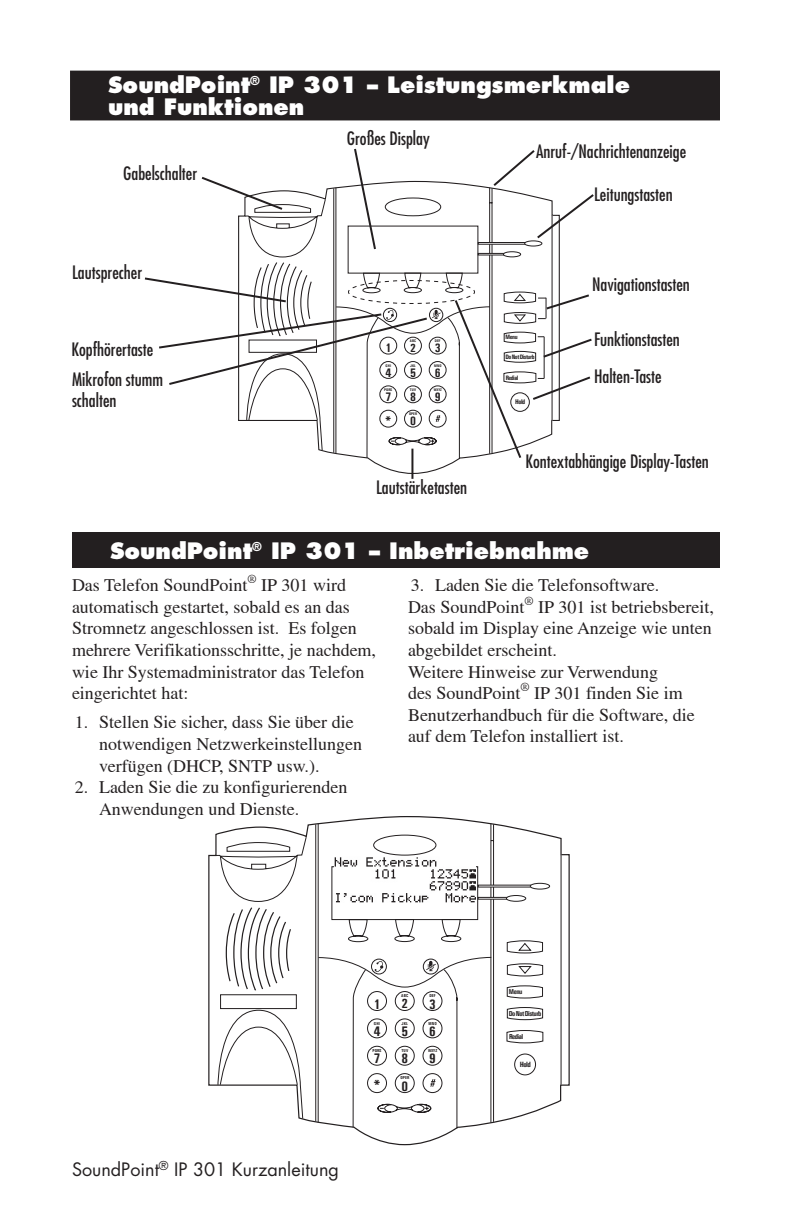
<style>
.page{position:relative;width:792px;height:1224px;background:#fff}
.page>*{position:absolute;margin:0;border:0;box-sizing:border-box;transform-origin:0 0}
.Heading1{font:800 22px/22px "Futura";color:#fff}
.Body{font:18px/21.6px "Times";color:#231f20}
.eps_labels{font:condensed 18px/21.6px "Futura";color:#231f20}
.Numlist{font:18px/21.6px "Times";color:#231f20}
.t1{font:18px "Futura";color:#231f20}
.t2{font:700 condensed 17.8px "Univers";color:#231f20}
.t3{font:700 condensed 15.8px "Univers";color:#231f20}
.t4{font:700 condensed 14px "Univers";color:#231f20}
.t5{font:700 condensed 13.4px "Univers";color:#231f20}
.t6{font:700 condensed 12.4px "Univers";color:#231f20}
.t7{font:700 condensed 12px "Univers";color:#231f20}
.t8{font:700 condensed 7.6px "Univers";color:#231f20}
.t9{font:700 condensed 7.2px "Univers";letter-spacing:-.075em;color:#231f20}
.t10{font:700 condensed 7px "Univers";color:#231f20}
.t11{font:700 condensed 6.8px "Univers";color:#231f20}
.t12{font:700 condensed 6.4px "Univers";letter-spacing:-.075em;color:#231f20}
.t13{font:700 condensed 4.2px "Univers";letter-spacing:.03em;color:#231f20}
.t14{font:700 condensed 4.2px "Univers";letter-spacing:.03em;color:#231f20;scale:.95 1}
.t15{font:700 condensed 3.8px "Univers";letter-spacing:.03em;color:#231f20}
.t16{font:700 condensed 3.8px "Univers";letter-spacing:.03em;color:#231f20;scale:.95 1}
.s1{font-size:12.4px}
.s2{font-size:14px}
</style>
<div class="page">
<svg style="left:208px;top:816px;width:362px;height:329px"></svg>
<svg style="left:215px;top:823px;width:280px;height:300px"></svg>
<svg style="left:225px;top:906px;width:67px;height:85px"></svg>
<svg style="left:348px;top:919px;width:113px;height:23px"></svg>
<svg style="left:318px;top:956px;width:174px;height:173px"></svg>
<div style="left:514px;top:1054px;width:22px;height:21px;border:1px solid #231f20;border-radius:50%"></div>
<svg style="left:506px;top:1030px;width:38px;height:14px"></svg>
<svg style="left:506px;top:940px;width:38px;height:81px"></svg>
<div style="left:478px;top:897px;width:30px;height:2px;border:1px solid #231f20"></div>
<div style="left:506px;top:896px;width:20px;height:5px;background:#fff;border-radius:50%"></div>
<div style="left:506px;top:895px;width:20px;height:7px;border:1px solid #231f20;border-radius:50%"></div>
<div style="left:530px;top:883px;width:20px;height:6px;background:#fff;border-radius:50%"></div>
<div style="left:530px;top:883px;width:20px;height:6px;border:1px solid #231f20;border-radius:50%"></div>
<hr style="left:561px;top:855px;width:1px;height:230px;background:#231f20">
<div style="left:374px;top:835px;width:62px;height:20px;background:#fff;border-radius:50%"></div>
<div style="left:373px;top:835px;width:63px;height:20px;border:1px solid #231f20;border-radius:50%"></div>
<svg style="left:238px;top:181px;width:322px;height:293px"></svg>
<svg style="left:244px;top:187px;width:249px;height:74px"></svg>
<div style="left:478px;top:242px;width:48px;height:2px;border:1px solid #231f20"></div>
<div style="left:478px;top:253px;width:26px;height:2px;border:1px solid #231f20"></div>
<div style="left:503px;top:252px;width:18px;height:5px;background:#fff;border-radius:50%"></div>
<div style="left:503px;top:251px;width:18px;height:6px;border:1px solid #231f20;border-radius:50%"></div>
<div style="left:525px;top:241px;width:17px;height:5px;background:#fff;border-radius:50%"></div>
<div style="left:524px;top:241px;width:18px;height:5px;border:1px solid #231f20;border-radius:50%"></div>
<hr style="left:552px;top:215px;width:1px;height:205px;background:#231f20">
<div style="left:385px;top:198px;width:56px;height:18px;background:#fff;border-radius:50%"></div>
<div style="left:385px;top:198px;width:56px;height:18px;border:1px solid #231f20;border-radius:50%"></div>
<div style="left:71px;top:72px;width:648px;height:47px;background:#231f20"></div>
<div style="left:70px;top:71px;width:650px;height:49px;border:2px solid #231f20"></div>
<div style="left:73px;top:533px;width:646px;height:34px;background:#231f20"></div>
<div style="left:72px;top:532px;width:648px;height:36px;border:2px solid #231f20"></div>
<svg style="left:353px;top:148px;width:24px;height:103px"></svg>
<img style="left:335px;top:857px;width:140px;height:46px">
<svg style="left:201px;top:176px;width:84px;height:35px"></svg>
<svg style="left:491px;top:150px;width:103px;height:90px"></svg>
<hr style="left:411px;top:449px;width:2px;height:30px;background:#231f20">
<svg style="left:144px;top:261px;width:448px;height:199px"></svg>
<p class="Heading1" style="left:108px;top:74px;width:524px">SoundPoint<sup>®</sup> IP 301 – Leistungsmerkmale und Funktionen</p>
<p class="eps_labels" style="left:123px;top:162px;width:76px">Gabelschalter</p>
<p class="eps_labels" style="left:72px;top:261px;width:72px">Lautsprecher</p>
<p class="eps_labels" style="left:72px;top:338px;width:83px">Kopfhörertaste</p>
<p class="eps_labels" style="left:72px;top:368px;width:93px">Mikrofon stumm schalten</p>
<p class="eps_labels" style="left:347px;top:128px;width:84px">Großes Display</p>
<p class="t15" style="left:410px;top:338px;width:8px">ABC</p>
<p class="t7" style="left:410px;top:341px;width:7px">2</p>
<p class="t15" style="left:435px;top:338px;width:7px">DEF</p>
<p class="t6" style="left:385px;top:341px;width:7px">1</p>
<p class="t6" style="left:435px;top:341px;width:7px">3</p>
<p class="t6" style="left:385px;top:365px;width:7px">4</p>
<p class="t6" style="left:435px;top:365px;width:7px">6</p>
<p class="t15" style="left:386px;top:363px;width:7px">GHI</p>
<p class="t15" style="left:410px;top:363px;width:7px">JKL</p>
<p class="t15" style="left:434px;top:363px;width:9px">MNO</p>
<p class="t15" style="left:410px;top:388px;width:8px">TUV</p>
<p class="t16" style="left:434px;top:388px;width:10px">WXYZ</p>
<p class="t15" style="left:409px;top:412px;width:9px">OPER</p>
<p class="t6" style="left:410px;top:365px;width:7px">5</p>
<p class="t15" style="left:384px;top:388px;width:10px">PQRS</p>
<p class="t6" style="left:410px;top:389px;width:7px">8</p>
<p class="t3" style="left:385px;top:412px;width:33px">* <span class="s1">0</span></p>
<p class="t6" style="left:385px;top:389px;width:7px">7</p>
<p class="t6" style="left:435px;top:389px;width:7px">9</p>
<p class="eps_labels" style="left:376px;top:477px;width:93px">Lautstärketasten</p>
<p class="eps_labels" style="left:536px;top:141px;width:152px">Anruf-/Nachrichtenanzeige</p>
<p class="eps_labels" style="left:594px;top:184px;width:80px">Leitungstasten</p>
<p class="t12" style="left:506px;top:333px;width:14px">Menu</p>
<p class="t12" style="left:506px;top:374px;width:14px">Redial</p>
<p class="t12" style="left:505px;top:353px;width:31px">Do Not Disturb</p>
<p class="t11" style="left:515px;top:398px;width:11px">Hold</p>
<p class="eps_labels" style="left:592px;top:274px;width:99px">Navigationstasten</p>
<p class="eps_labels" style="left:594px;top:329px;width:87px">Funktionstasten</p>
<p class="eps_labels" style="left:594px;top:366px;width:69px">Halten-Taste</p>
<p class="eps_labels" style="left:525px;top:450px;width:185px">Kontextabhängige Display-Tasten</p>
<p class="Heading1" style="left:110px;top:540px;width:481px">SoundPoint<sup>®</sup> IP 301 – Inbetriebnahme</p>
<p class="Body" style="left:72px;top:574px;width:306px">Das Telefon SoundPoint<sup>®</sup> IP 301 wird automatisch gestartet, sobald es an das Stromnetz angeschlossen ist. Es folgen mehrere Verifikationsschritte, je nachdem, wie Ihr Systemadministrator das Telefon eingerichtet hat:</p>
<p class="Numlist" style="left:99px;top:712px;width:265px;text-indent:-24px">1. Stellen Sie sicher, dass Sie über die notwendigen Netzwerkeinstellungen verfügen (DHCP, SNTP usw.).</p>
<p class="Numlist" style="left:99px;top:776px;width:250px;text-indent:-24px">2. Laden Sie die zu konfigurierenden<br>Anwendungen und Dienste.</p>
<p class="Numlist" style="left:411px;top:574px;width:250px">3. Laden Sie die Telefonsoftware.</p>
<p class="Body" style="left:408px;top:596px;width:308px;text-align:justify">Das SoundPoint<sup>®</sup> IP 301 ist betriebsbereit, sobald im Display eine Anzeige wie unten abgebildet erscheint.</p>
<p class="Body" style="left:408px;top:661px;width:288px">Weitere Hinweise zur Verwendung<br>des SoundPoint<sup>®</sup> IP 301 finden Sie im Benutzerhandbuch für die Software, die auf dem Telefon installiert ist.</p>
<p class="t1" style="left:72px;top:1158px;width:268px">SoundPoint<sup>®</sup> IP 301 Kurzanleitung</p>
<p class="t13" style="left:401px;top:993px;width:9px">ABC</p>
<p class="t5" style="left:402px;top:995px;width:8px">2</p>
<p class="t13" style="left:429px;top:993px;width:8px">DEF</p>
<p class="t4" style="left:374px;top:995px;width:8px">1</p>
<p class="t4" style="left:429px;top:995px;width:8px">3</p>
<p class="t4" style="left:374px;top:1023px;width:8px">4</p>
<p class="t4" style="left:429px;top:1023px;width:8px">6</p>
<p class="t13" style="left:374px;top:1021px;width:8px">GHI</p>
<p class="t13" style="left:402px;top:1021px;width:8px">JKL</p>
<p class="t13" style="left:429px;top:1021px;width:10px">MNO</p>
<p class="t13" style="left:401px;top:1048px;width:8px">TUV</p>
<p class="t14" style="left:428px;top:1048px;width:11px">WXYZ</p>
<p class="t13" style="left:400px;top:1075px;width:10px">OPER</p>
<p class="t4" style="left:401px;top:1023px;width:8px">5</p>
<p class="t13" style="left:373px;top:1048px;width:11px">PQRS</p>
<p class="t4" style="left:401px;top:1050px;width:8px">8</p>
<p class="t2" style="left:373px;top:1076px;width:37px">* <span class="s2">0</span></p>
<p class="t4" style="left:374px;top:1050px;width:8px">7</p>
<p class="t4" style="left:429px;top:1050px;width:8px">9</p>
<p class="t10" style="left:509px;top:987px;width:15px">Menu</p>
<p class="t9" style="left:509px;top:1009px;width:34px">Do Not Disturb</p>
<p class="t9" style="left:509px;top:1032px;width:16px">Redial</p>
<p class="t8" style="left:520px;top:1060px;width:13px">Hold</p>
</div>
